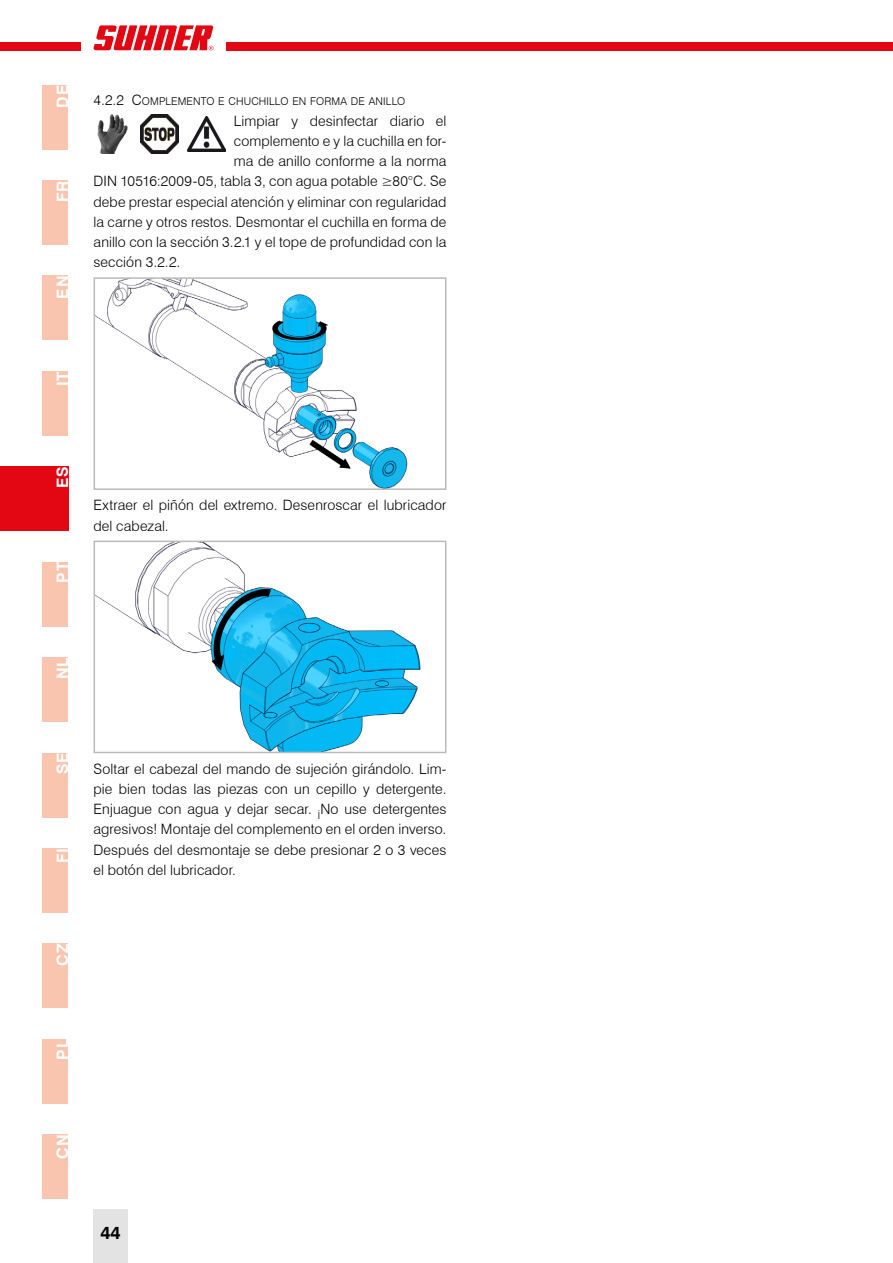
<style>
.page{position:relative;width:893px;height:1263px;background:#fff}
.page>*{position:absolute;margin:0;border:0;box-sizing:border-box;transform-origin:0 0}
.t1{font:700 18px "Swiss 721 BT";color:#000}
.t2{font:700 15.75px "Swiss 721 BT";letter-spacing:.05em;color:#fff}
.t3{font:300 14.25px/20.2px "Swiss 721 BT";letter-spacing:.005em;color:#000}
.t4{font:300 10.65px "Swiss 721 BT";letter-spacing:.015em;color:#000}
.s1{font-size:14.25px}
</style>
<div class="page">
<div style="left:43px;top:1134px;width:25px;height:65px;background:#f9c5af"></div>
<div style="left:43px;top:1039px;width:25px;height:64px;background:#f9c5af"></div>
<div style="left:43px;top:944px;width:25px;height:64px;background:#f9c5af"></div>
<div style="left:43px;top:848px;width:25px;height:64px;background:#f9c5af"></div>
<div style="left:43px;top:753px;width:25px;height:64px;background:#f9c5af"></div>
<div style="left:43px;top:657px;width:25px;height:65px;background:#f9c5af"></div>
<div style="left:43px;top:562px;width:25px;height:64px;background:#f9c5af"></div>
<img style="left:98px;top:115px;width:30px;height:38px">
<img style="left:140px;top:115px;width:39px;height:38px">
<img style="left:187px;top:117px;width:38px;height:34px">
<img style="left:97px;top:280px;width:311px;height:207px">
<div style="left:94px;top:277px;width:352px;height:213px;border:2px solid #babbbc"></div>
<img style="left:97px;top:544px;width:324px;height:206px">
<div style="left:94px;top:541px;width:352px;height:212px;border:2px solid #babbbc"></div>
<div style="left:43px;top:371px;width:25px;height:64px;background:#f9c5af"></div>
<div style="left:43px;top:276px;width:25px;height:64px;background:#f9c5af"></div>
<div style="left:43px;top:180px;width:25px;height:65px;background:#f9c5af"></div>
<div style="left:43px;top:85px;width:25px;height:64px;background:#f9c5af"></div>
<div style="left:0;top:43px;width:893px;height:8px;background:#e30613"></div>
<div style="left:81px;top:17px;width:144px;height:42px;background:#fff"></div>
<svg style="left:93px;top:25px;width:120px;height:26px"></svg>
<div style="left:94px;top:1209px;width:34px;height:54px;background:#e3e3e3"></div>
<div style="left:0;top:467px;width:68px;height:64px;background:#e30613"></div>
<p class="t2" style="left:53px;top:108px;width:24px;rotate:-90deg">DE</p>
<p class="t2" style="left:53px;top:202px;width:23px;rotate:-90deg">FR</p>
<p class="t2" style="left:53px;top:299px;width:24px;rotate:-90deg">EN</p>
<p class="t4" style="left:94px;top:95px;width:313px"><span class="s1">4.2.2 C</span>OMPLEMENTO E CHUCHILLO EN FORMA DE ANILLO</p>
<p class="t3" style="left:234px;top:110px;width:214px">Limpiar y desinfectar diario el</p>
<p class="t3" style="left:234px;top:130px;width:214px">complemento e y la cuchilla en for-</p>
<p class="t3" style="left:234px;top:151px;width:214px">ma de anillo conforme a la norma</p>
<p class="t3" style="left:94px;top:171px;width:354px">DIN 10516:2009-05, tabla 3, con agua potable ≥80°C. Se</p>
<p class="t3" style="left:94px;top:191px;width:354px">debe prestar especial atención y eliminar con regularidad</p>
<p class="t3" style="left:94px;top:211px;width:354px">la carne y otros restos. Desmontar el cuchilla en forma de</p>
<p class="t3" style="left:94px;top:232px;width:354px">anillo con la sección 3.2.1 y el tope de profundidad con la</p>
<p class="t3" style="left:94px;top:252px;width:88px">sección 3.2.2.</p>
<p class="t2" style="left:53px;top:386px;width:16px;rotate:-90deg">IT</p>
<p class="t2" style="left:53px;top:488px;width:23px;rotate:-90deg">ES</p>
<p class="t2" style="left:53px;top:583px;width:22px;rotate:-90deg">PT</p>
<p class="t3" style="left:94px;top:495px;width:354px">Extraer el piñón del extremo. Desenroscar el lubricador del cabezal.</p>
<p class="t2" style="left:53px;top:679px;width:23px;rotate:-90deg">NL</p>
<p class="t2" style="left:53px;top:774px;width:23px;rotate:-90deg">SE</p>
<p class="t2" style="left:53px;top:863px;width:17px;rotate:-90deg">FI</p>
<p class="t3" style="left:94px;top:758px;width:354px;text-align:justify">Soltar el cabezal del mando de sujeción girándolo. Lim&shy;pie bien todas las piezas con un cepillo y detergente.<br>Enjuague con agua y dejar secar. <sub>İ</sub>No use detergentes agresivos! Montaje del complemento en el orden inverso.<br>Después del desmontaje se debe presionar 2 o 3 veces el botón del lubricador.</p>
<p class="t2" style="left:53px;top:966px;width:23px;rotate:-90deg">CZ</p>
<p class="t2" style="left:53px;top:1059px;width:22px;rotate:-90deg">PL</p>
<p class="t2" style="left:53px;top:1159px;width:26px;rotate:-90deg">CN</p>
<p class="t1" style="left:100px;top:1222px;width:22px">44</p>
</div>
